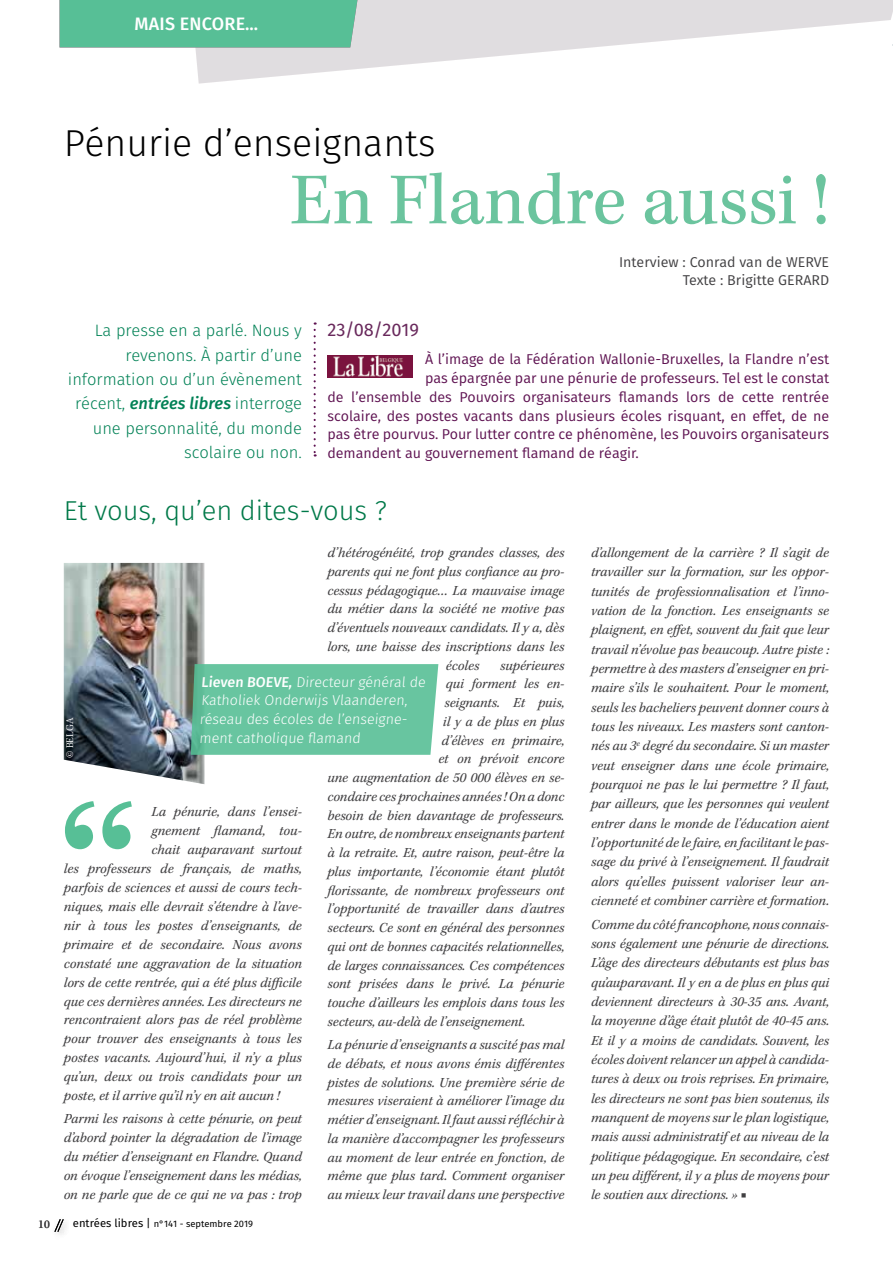
<style>
.page{position:relative;width:893px;height:1263px;background:#fff}
.page>*{position:absolute;margin:0;border:0;box-sizing:border-box;transform-origin:0 0}
.t1{font:75px "Kepler Std";color:#6bc49e}
.t2{font:300 37.5px "Fira Sans";color:#000}
.t3{font:300 27.3px "Fira Sans";color:#007949}
.t4{font:18.15px "Fira Sans";color:#69295c}
.t5{font:500 18px "Fira Sans";letter-spacing:.01em;color:#fff}
.t6{font:300 16.5px/24.3px "Fira Sans";color:#008155;text-align:right}
.t7{font:italic 14.25px/19.4px "Kepler Std";letter-spacing:-.005em;color:#414042;text-align:justify}
.t8{font:14.25px "Fira Sans";color:#5e1251}
.t9{font:300 14.25px/18.8px "Fira Sans";color:#fff}
.t10{font:14.25px/18.8px "Fira Sans";color:#414042;text-align:right}
.t11{font:12px "Kepler Std";color:#414042}
.t12{font:300 10.5px "Kepler Std";color:#fff}
.t13{font:9.3px "Fira Sans";color:#000}
.s1{font-weight:500;font-style:italic}
.s2{font-weight:500}
.s3{font-size:11.25px}
.s4{font-style:normal}
</style>
<div class="page">
<svg style="left:54px;top:1219px;width:10px;height:14px"></svg>
<svg style="left:183px;top:0;width:710px;height:84px;fill:#e0dde0"></svg>
<div style="left:60px;top:0;width:297px;height:47px;background:#57bf96"></div>
<img style="left:64px;top:563px;width:141px;height:221px">
<svg style="left:314px;top:322px;width:2px;height:134px"></svg>
<svg style="left:187px;top:664px;width:251px;height:91px;background:#69c39f"></svg>
<svg style="left:65px;top:801px;width:67px;height:48px"></svg>
<img style="left:327px;top:356px;width:85px;height:21px">
<p class="t5" style="left:134px;top:11px;width:125px">MAIS EN CORE...</p>
<p class="t5" style="left:154px;top:11px;width:87px">RUBRIQUE</p>
<h2 class="t2" style="left:64px;top:116px;width:373px">Pénurie d’enseignants</h2>
<h1 class="t1" style="left:290px;top:157px;width:540px">En Flandre aussi !</h1>
<p class="t6" style="left:68px;top:318px;width:236px">La presse en a parlé. Nous y revenons. À partir d’une information ou d’un évènement récent, <span class="s1">entrées libres</span> interroge une personnalité, du monde scolaire ou non.</p>
<p class="t4" style="left:327px;top:317px;width:93px">23/08/2019</p>
<p class="t10" style="left:619px;top:252px;width:212px">Interview : Conrad van de WERVE<br>Texte : Brigitte GERARD</p>
<p class="t8" style="left:425px;top:349px;width:406px">À l’image de la Fédération Wallonie-Bruxelles, la Flandre n’est</p>
<p class="t8" style="left:425px;top:368px;width:406px">pas épargnée par une pénurie de professeurs. Tel est le constat</p>
<p class="t8" style="left:327px;top:387px;width:503px">de l’ensemble des Pouvoirs organisateurs flamands lors de cette rentrée</p>
<p class="t8" style="left:327px;top:406px;width:503px">scolaire, des postes vacants dans plusieurs écoles risquant, en effet, de ne</p>
<p class="t8" style="left:327px;top:424px;width:503px">pas être pourvus. Pour lutter contre ce phénomène, les Pouvoirs organisateurs</p>
<p class="t8" style="left:327px;top:443px;width:313px">demandent au gouvernement flamand de réagir.</p>
<p class="t11" style="left:38px;top:1217px;width:13px">10</p>
<h3 class="t3" style="left:64px;top:491px;width:325px">Et vous, qu’en dites-vous ?</h3>
<p class="t7" style="left:327px;top:543px;width:239px">d’hétérogénéité, trop grandes classes, des</p>
<p class="t7" style="left:327px;top:562px;width:239px">parents qui ne font plus confiance au pro-</p>
<p class="t7" style="left:327px;top:581px;width:238px">cessus pédagogique… La mauvaise image</p>
<p class="t7" style="left:327px;top:600px;width:238px">du métier dans la société ne motive pas</p>
<p class="t7" style="left:327px;top:618px;width:238px">d’éventuels nouveaux candidats. Il y a, dès</p>
<p class="t7" style="left:327px;top:637px;width:239px">lors, une baisse des inscriptions dans les</p>
<p class="t7" style="left:446px;top:656px;width:35px">écoles</p>
<p class="t7" style="left:500px;top:656px;width:66px">supérieures</p>
<p class="t7" style="left:446px;top:675px;width:120px">qui forment les en-</p>
<p class="t7" style="left:444px;top:693px;width:121px">seignants. Et puis,</p>
<p class="t7" style="left:443px;top:712px;width:123px">il y a de plus en plus</p>
<p class="t7" style="left:441px;top:731px;width:125px">d’élèves en primaire,</p>
<p class="t7" style="left:438px;top:750px;width:127px">et on prévoit encore</p>
<p class="t7" style="left:327px;top:768px;width:238px">une augmentation de 50 000 élèves en se-</p>
<p class="t7" style="left:327px;top:787px;width:239px">condaire ces prochaines années ! On a donc</p>
<p class="t7" style="left:327px;top:806px;width:238px">besoin de bien davantage de professeurs.</p>
<p class="t7" style="left:327px;top:825px;width:238px">En outre, de nombreux enseignants partent</p>
<p class="t7" style="left:327px;top:843px;width:239px">à la retraite. Et, autre raison, peut-être la</p>
<p class="t7" style="left:327px;top:862px;width:239px">plus importante, l’économie étant plutôt</p>
<p class="t7" style="left:327px;top:881px;width:239px">florissante, de nombreux professeurs ont</p>
<p class="t7" style="left:327px;top:900px;width:239px">l’opportunité de travailler dans d’autres</p>
<p class="t7" style="left:327px;top:918px;width:239px">secteurs. Ce sont en général des personnes</p>
<p class="t7" style="left:327px;top:937px;width:239px">qui ont de bonnes capacités relationnelles,</p>
<p class="t7" style="left:327px;top:956px;width:239px">de larges connaissances. Ces compétences</p>
<p class="t7" style="left:327px;top:975px;width:239px">sont prisées dans le privé. La pénurie</p>
<p class="t7" style="left:327px;top:993px;width:239px">touche d’ailleurs les emplois dans tous les</p>
<p class="t7" style="left:327px;top:1012px;width:199px">secteurs, au-delà de l’enseignement.</p>
<p class="t7" style="left:327px;top:1036px;width:239px;line-height:18.8px">La pénurie d’enseignants a suscité pas mal de débats, et nous avons émis différentes pistes de solutions. Une première série de mesures viseraient à améliorer l’image du métier d’enseignant. Il faut aussi réfléchir à la manière d’accompagner les professeurs au moment de leur entrée en fonction, de même que plus tard. Comment organiser au mieux leur travail dans une perspective</p>
<p class="t9" style="left:199px;top:672px;width:229px"><span class="s2">LIEVEN BOEVE,</span> Directeur général de<br>Katholiek Onderwijs Vlaanderen, réseau des écoles de l’enseigne&shy;ment catholique flamand</p>
<p class="t12" style="left:64px;top:758px;width:42px;rotate:-90deg">© BELGA</p>
<p class="t7" style="left:152px;top:802px;width:152px">La pénurie, dans l’ensei-</p>
<p class="t7" style="left:152px;top:821px;width:152px">gnement flamand, tou-</p>
<p class="t7" style="left:152px;top:840px;width:152px">chait auparavant surtout</p>
<p class="t7" style="left:64px;top:859px;width:240px">les professeurs de français, de maths,</p>
<p class="t7" style="left:64px;top:878px;width:240px">parfois de sciences et aussi de cours tech-</p>
<p class="t7" style="left:64px;top:897px;width:240px">niques, mais elle devrait s’étendre à l’ave-</p>
<p class="t7" style="left:64px;top:916px;width:240px">nir à tous les postes d’enseignants, de</p>
<p class="t7" style="left:64px;top:935px;width:240px">primaire et de secondaire. Nous avons</p>
<p class="t7" style="left:64px;top:954px;width:240px">constaté une aggravation de la situation</p>
<p class="t7" style="left:64px;top:973px;width:240px">lors de cette rentrée, qui a été plus difficile</p>
<p class="t7" style="left:64px;top:992px;width:240px">que ces dernières années. Les directeurs ne</p>
<p class="t7" style="left:64px;top:1011px;width:240px">rencontraient alors pas de réel problème</p>
<p class="t7" style="left:64px;top:1030px;width:240px">pour trouver des enseignants à tous les</p>
<p class="t7" style="left:64px;top:1049px;width:240px">postes vacants. Aujourd’hui, il n’y a plus</p>
<p class="t7" style="left:64px;top:1067px;width:240px">qu’un, deux ou trois candidats pour un</p>
<p class="t7" style="left:64px;top:1086px;width:218px">poste, et il arrive qu’il n’y en ait aucun !</p>
<p class="t7" style="left:64px;top:1110px;width:240px;line-height:18.9px">Parmi les raisons à cette pénurie, on peut d’abord pointer la dégradation de l’image du métier d’enseignant en Flandre. Quand on évoque l’enseignement dans les médias, on ne parle que de ce qui ne va pas : trop</p>
<p class="t13" style="left:73px;top:1218px;width:182px"><span class="s3">entrées libres |</span> n°141 - septembre 2019</p>
<p class="t7" style="left:591px;top:543px;width:240px">d’allongement de la carrière ? Il s’agit de travailler sur la formation, sur les oppor&shy;tunités de professionnalisation et l’inno&shy;vation de la fonction. Les enseignants se plaignent, en effet, souvent du fait que leur travail n’évolue pas beaucoup. Autre piste : permettre à des masters d’enseigner en pri&shy;maire s’ils le souhaitent. Pour le moment, seuls les bacheliers peuvent donner cours à tous les niveaux. Les masters sont canton&shy;nés au 3<sup>e</sup> degré du secondaire. Si un master veut enseigner dans une école primaire, pourquoi ne pas le lui permettre ? Il faut, par ailleurs, que les personnes qui veulent entrer dans le monde de l’éducation aient l’opportunité de le faire, en facilitant le pas&shy;sage du privé à l’enseignement. Il faudrait alors qu’elles puissent valoriser leur an&shy;cienneté et combiner carrière et formation.</p>
<p class="t7" style="left:591px;top:915px;width:240px">Comme du côté francophone, nous connais&shy;sons également une pénurie de directions.<br>L’âge des directeurs débutants est plus bas qu’auparavant. Il y en a de plus en plus qui deviennent directeurs à 30-35 ans. Avant, la moyenne d’âge était plutôt de 40-45 ans.<br>Et il y a moins de candidats. Souvent, les écoles doivent relancer un appel à candida&shy;tures à deux ou trois reprises. En primaire, les directeurs ne sont pas bien soutenus, ils manquent de moyens sur le plan logistique, mais aussi administratif et au niveau de la politique pédagogique. En secondaire, c’est un peu différent, il y a plus de moyens pour le soutien aux directions. » <span class="s4">■</span></p>
</div>
